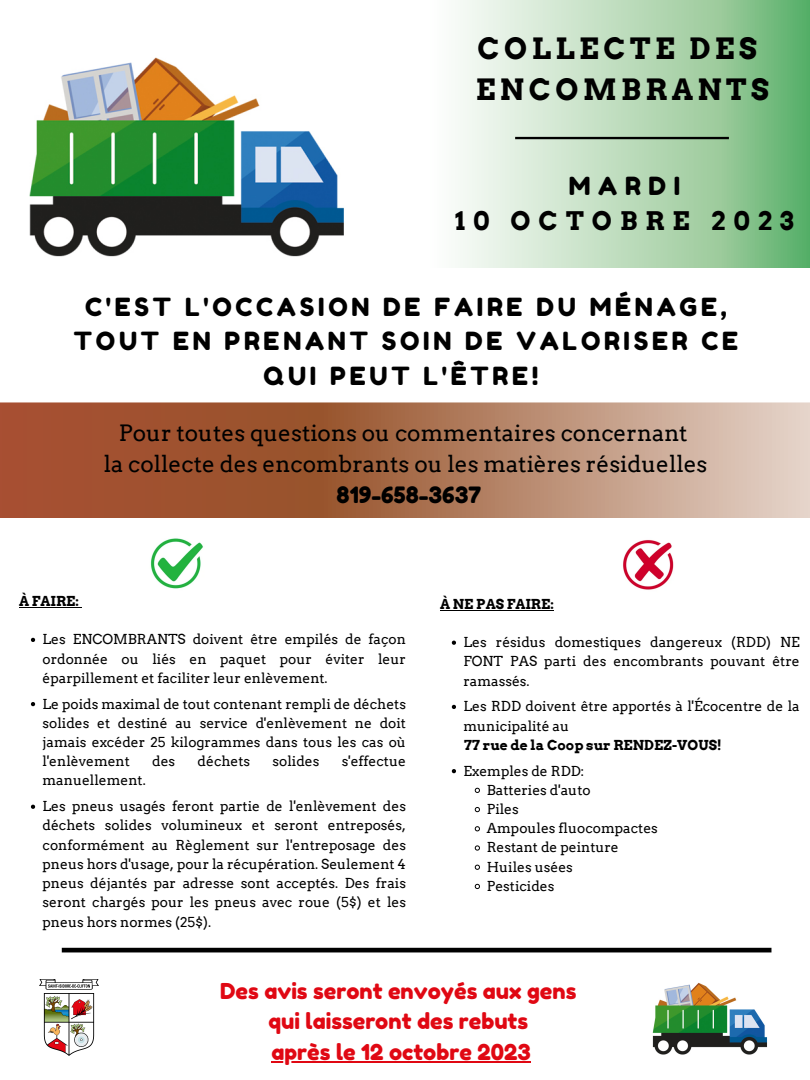
<style>
.page{position:relative;width:810px;height:1080px;background:#fff}
.page>*{position:absolute;margin:0;border:0;box-sizing:border-box;transform-origin:0 0}
.t1{font:700 29.38px "Arvo";letter-spacing:.15em;color:#000}
.t2{font:700 25.62px "Arvo";letter-spacing:.31em;color:#000}
.t3{font:25px/34.7px "Fredoka One";letter-spacing:.15em;color:#000;text-align:center}
.t4{font:22.5px "Arvo";color:#000}
.t5{font:22.5px "Fredoka One";color:#000}
.t6{font:21.88px/30.5px "Fredoka One";color:#e00813;text-align:center}
.t7{font:13.75px/19.2px "Arvo";color:#000;text-align:justify}
.t8{font:700 13.75px "Arvo";color:#000}
</style>
<div class="page">
<svg style="left:0;top:402px;width:810px;height:116px;background:#b27a5e"></svg>
<img style="left:39px;top:979px;width:59px;height:76px">
<svg style="left:452px;top:641px;width:4px;height:4px"></svg>
<svg style="left:452px;top:705px;width:4px;height:4px"></svg>
<svg style="left:452px;top:769px;width:4px;height:4px"></svg>
<svg style="left:475px;top:788px;width:5px;height:5px"></svg>
<svg style="left:475px;top:807px;width:5px;height:5px"></svg>
<svg style="left:475px;top:826px;width:5px;height:5px"></svg>
<svg style="left:475px;top:845px;width:5px;height:6px"></svg>
<svg style="left:475px;top:865px;width:5px;height:5px"></svg>
<svg style="left:475px;top:884px;width:5px;height:5px"></svg>
<hr style="left:440px;top:610px;width:114px;height:1px;background:#000">
<hr style="left:62px;top:948px;width:709px;height:4px;background:#000">
<svg style="left:460px;top:0;width:350px;height:268px;background:#b3d8b5"></svg>
<img style="left:623px;top:540px;width:51px;height:50px">
<img style="left:150px;top:538px;width:53px;height:51px">
<hr style="left:515px;top:137px;width:214px;height:2px;background:#000">
<img style="left:29px;top:57px;width:315px;height:200px">
<hr style="left:272px;top:1061px;width:259px;height:2px;background:#e00813">
<svg style="left:31px;top:638px;width:4px;height:4px"></svg>
<svg style="left:31px;top:702px;width:4px;height:4px"></svg>
<svg style="left:31px;top:805px;width:4px;height:4px"></svg>
<hr style="left:19px;top:607px;width:60px;height:1px;background:#000">
<img style="left:652px;top:982px;width:115px;height:73px">
<p class="t1" style="left:477px;top:31px;width:281px">COLLECTE DES</p>
<p class="t1" style="left:476px;top:72px;width:295px">ENCOMBRANTS</p>
<p class="t3" style="left:569px;top:168px;width:113px">MARDI</p>
<p class="t2" style="left:455px;top:206px;width:340px">10 OCTOBRE 2023</p>
<p class="t3" style="left:74px;top:289px;width:666px">C'EST L'OCCASION DE FAIRE DU MÉNAGE,<br>TOUT EN PRENANT SOIN DE VALORISER CE<br>QUI PEUT L'ÊTRE!</p>
<p class="t4" style="left:119px;top:419px;width:570px">Pour toutes questions ou commentaires concernant</p>
<p class="t4" style="left:104px;top:450px;width:605px">la collecte des encombrants ou les matières résiduelles</p>
<p class="t5" style="left:337px;top:481px;width:146px">819-658-3637</p>
<p class="t8" style="left:19px;top:593px;width:61px">À FAIRE:</p>
<p class="t8" style="left:440px;top:596px;width:115px">À NE PAS FAIRE:</p>
<p class="t7" style="left:43px;top:630px;width:365px">Les ENCOMBRANTS doivent être empilés de façon ordonnée ou liés en paquet pour éviter leur éparpillement et faciliter leur enlèvement.</p>
<p class="t7" style="left:43px;top:694px;width:365px">Le poids maximal de tout contenant rempli de déchets solides et destiné au service d'enlèvement ne doit jamais excéder 25 kilogrammes dans tous les cas où l'enlèvement</p>
<p class="t7" style="left:152px;top:752px;width:25px">des</p>
<p class="t7" style="left:198px;top:752px;width:54px">déchets</p>
<p class="t7" style="left:273px;top:752px;width:48px">solides</p>
<p class="t7" style="left:342px;top:752px;width:66px">s'effectue</p>
<p class="t7" style="left:43px;top:771px;width:105px">manuellement.</p>
<p class="t7" style="left:43px;top:797px;width:365px">Les pneus usagés feront partie de l'enlèvement des déchets solides volumineux et seront entreposés, conformément au Règlement sur l'entreposage des pneus hors d'usage, pour la récupération. Seulement 4 pneus déjantés par adresse sont acceptés. Des frais seront chargés pour les pneus avec roue (5$) et les pneus hors normes (25$).</p>
<p class="t7" style="left:463px;top:633px;width:338px">Les résidus domestiques dangereux (RDD) NE FONT PAS parti des encombrants pouvant être ramassés.</p>
<p class="t7" style="left:463px;top:697px;width:338px">Les RDD doivent être apportés à l'Écocentre de la municipalité au</p>
<p class="t7" style="left:463px;top:761px;width:122px">Exemples de RDD:</p>
<p class="t7" style="left:487px;top:780px;width:105px">Batteries d'auto</p>
<p class="t7" style="left:487px;top:800px;width:33px">Piles</p>
<p class="t7" style="left:487px;top:819px;width:173px">Ampoules fluocompactes</p>
<p class="t7" style="left:487px;top:838px;width:134px">Restant de peinture</p>
<p class="t7" style="left:487px;top:857px;width:88px">Huiles usées</p>
<p class="t7" style="left:487px;top:876px;width:69px">Pesticides</p>
<p class="t8" style="left:464px;top:737px;width:259px">77 rue de la Coop sur RENDEZ-VOUS!</p>
<p class="t6" style="left:220px;top:975px;width:358px">Des avis seront envoyés aux gens qui laisseront des rebuts</p>
<p class="t6" style="left:272px;top:1036px;width:261px">après le 12 octobre 2023</p>
</div>
